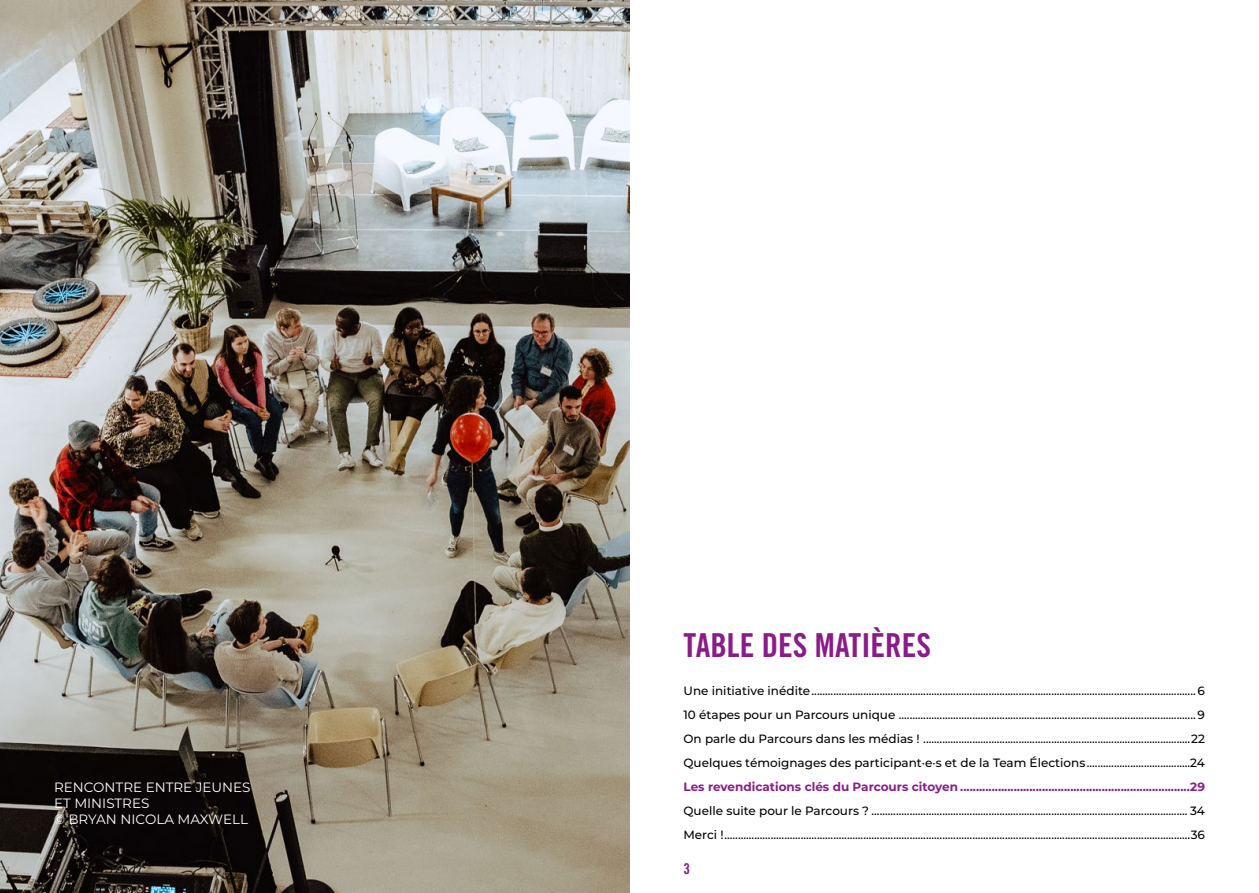
<style>
.page{position:relative;width:1259px;height:893px;background:#fff}
.page>*{position:absolute;margin:0;border:0;box-sizing:border-box;transform-origin:0 0}
.t1{font:33px "Trade Gothic LT Std Bd Cn 20";color:#8a1c8a}
.t2{font:15px "Trade Gothic LT Std Bd Cn 20";color:#8a1c8a}
.t3{font:13.5px/16.2px "Montserrat";color:#fff}
.t4{font:500 12px/24px "Montserrat";color:#000;text-align:justify}
.t5{font:700 12px "Montserrat";color:#8a1c8a}
</style>
<div class="page">
<img style="left:0;top:0;width:629px;height:893px">
<p class="t3" style="left:54px;top:778px;width:198px">RENCONTRE ENTRE JEUNES<br>ET MINISTRES<br>© BRYAN NICOLA MAXWELL</p>
<h1 class="t1" style="left:683px;top:626px;width:249px">TABLE DES MATIÈRES</h1>
<p class="t4" style="left:683px;top:678px;width:523px">Une initiative inédite.............................................................................................................................................6<br>10 étapes pour un Parcours unique .............................................................................................................9<br>On parle du Parcours dans les médias ! ..................................................................................................22<br>Quelques témoignages des participant·e·s et de la Team Élections......................................24</p>
<p class="t5" style="left:683px;top:778px;width:523px">Les revendications clés du Parcours citoyen .........................................................................29</p>
<p class="t4" style="left:683px;top:798px;width:523px">Quelle suite pour le Parcours ? .................................................................................................................... 34<br>Merci !...........................................................................................................................................................................36</p>
<p class="t2" style="left:683px;top:859px;width:8px">3</p>
</div>
